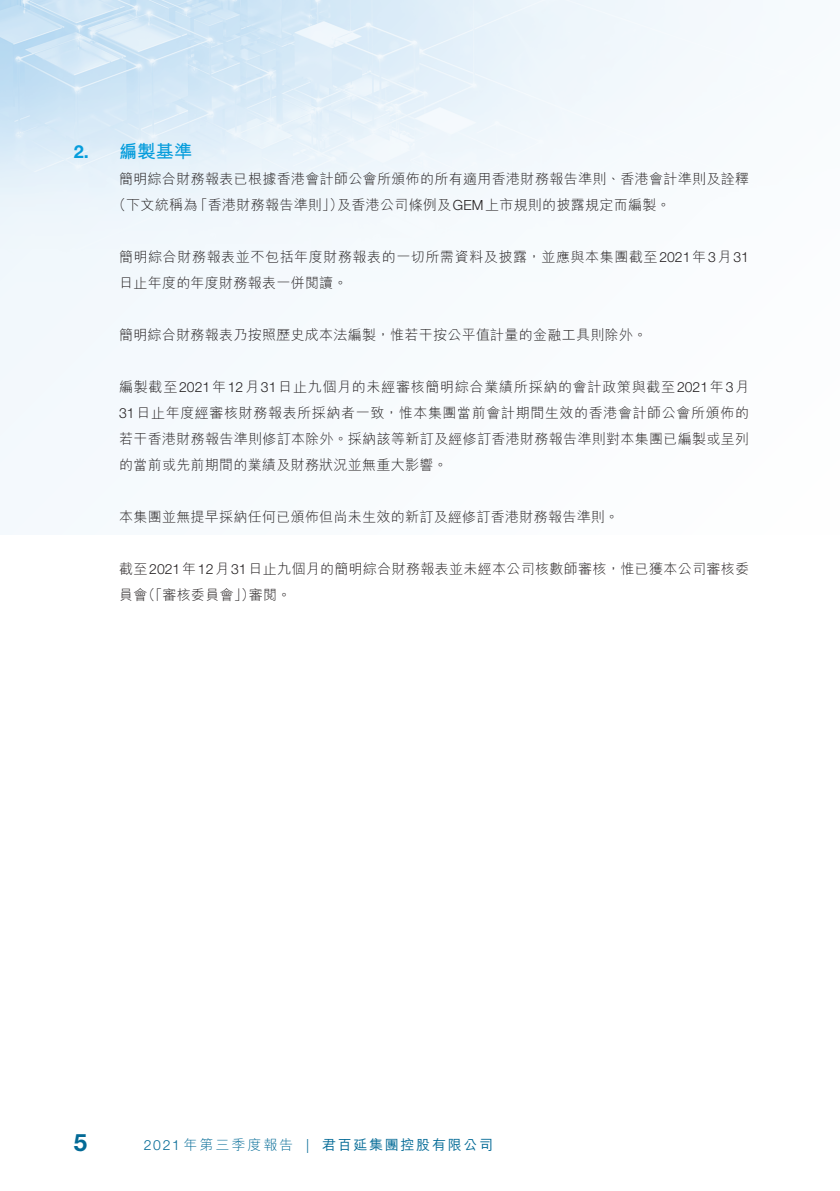
<style>
.page{position:relative;width:840px;height:1191px;background:#fff}
.page>*{position:absolute;margin:0;border:0;box-sizing:border-box;transform-origin:0 0}
.t1{font:700 24px "Helvetica Neue LT Std";color:#036a96}
._07_NH1{font:700 18px "M Hei HK";color:#069ddc}
._07_NH1-2{font:700 18px "Helvetica Neue LT Std";color:#069ddc}
._06_Notes{font:300 14px/26px "M Hei HK";letter-spacing:.02em;color:#231f20}
._06_Notes-2{font:300 14px/26px "M Hei HK";letter-spacing:.04em;color:#231f20}
.t2{font:500 14px "M Hei HK";letter-spacing:.12em;color:#036a96}
.t3{font:300 14px "M Hei HK";letter-spacing:.14em;color:#036a96}
.t4{font:300 14px "Helvetica Neue LT Std";color:#036a96}
.s1{font-family:"Helvetica Neue LT Std"}
</style>
<div class="page">
<img style="left:0;top:0;width:763px;height:534px">
<p class="_07_NH1-2" style="left:74px;top:140px;width:17px">2.</p>
<p class="_07_NH1" style="left:119px;top:138px;width:75px">編製基準</p>
<p class="_06_Notes" style="left:337px;top:165px;width:413px;text-indent:-218px">簡明綜合財務報表已根據香港會計師公會所頒佈的所有適用香港財務報告準則、香港會計準則及詮釋及香港公司條例及<span class="s1">GEM</span>上市規則的披露規定而編製。</p>
<p class="_06_Notes" style="left:112px;top:191px;width:87px">（下文統稱為</p>
<p class="_06_Notes-2" style="left:119px;top:243px;width:631px">簡明綜合財務報表並不包括年度財務報表的一切所需資料及披露，並應與本集團截至<span class="s1">2021</span>年<span class="s1">3</span>月<span class="s1">31</span>日止年度的年度財務報表一併閱讀。</p>
<p class="_06_Notes" style="left:119px;top:321px;width:529px">簡明綜合財務報表乃按照歷史成本法編製，惟若干按公平值計量的金融工具則除外。</p>
<p class="_06_Notes" style="left:119px;top:373px;width:631px;text-align:justify">編製截至<span class="s1">2021</span>年<span class="s1">12</span>月<span class="s1">31</span>日止九個月的未經審核簡明綜合業績所採納的會計政策與截至<span class="s1">2021</span>年<span class="s1">3</span>月<span class="s1">31</span>日止年度經審核財務報表所採納者一致，惟本集團當前會計期間生效的香港會計師公會所頒佈的若干香港財務報告準則修訂本除外。採納該等新訂及經修訂香港財務報告準則對本集團已編製或呈列的當前或先前期間的業績及財務狀況並無重大影響。</p>
<p class="_06_Notes" style="left:119px;top:503px;width:501px">本集團並無提早採納任何已頒佈但尚未生效的新訂及經修訂香港財務報告準則。</p>
<p class="_06_Notes" style="left:249px;top:555px;width:501px;text-indent:-130px">截至<span class="s1">2021</span>年<span class="s1">12</span>月<span class="s1">31</span>日止九個月的簡明綜合財務報表並未經本公司核數師審核，惟已獲本公司審核委審閱。</p>
<p class="_06_Notes" style="left:194px;top:191px;width:150px">「香港財務報告準則」）</p>
<p class="_06_Notes" style="left:141px;top:581px;width:115px">（「審核委員會」）</p>
<p class="_06_Notes" style="left:119px;top:581px;width:30px">員會</p>
<h1 class="t1" style="left:74px;top:1127px;width:15px">5</h1>
<p class="t3" style="left:144px;top:1137px;width:151px"><span class="s1">2021</span>年第三季度報告</p>
<p class="t4" style="left:306px;top:1136px;width:5px">|</p>
<p class="t2" style="left:322px;top:1134px;width:172px">君百延集團控股有限公司</p>
</div>
